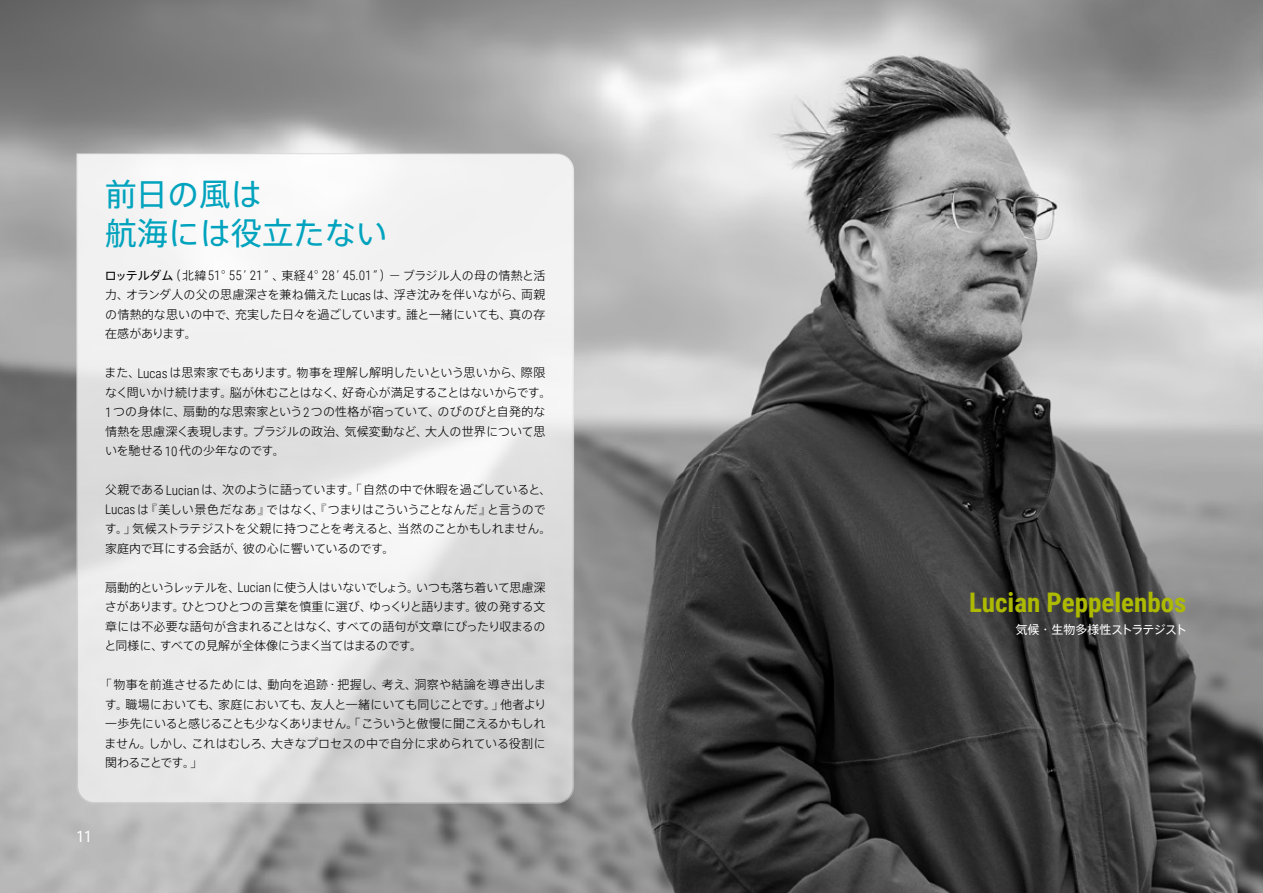
<style>
.page{position:relative;width:1263px;height:893px;background:#fff}
.page>*{position:absolute;margin:0;border:0;box-sizing:border-box;transform-origin:0 0}
.t1{font:31.5px/38.2px "Axis Std";letter-spacing:-.005em;color:#00a3be}
.t2{font:700 27px "Roboto Condensed";color:#adba00}
.t3{font:15.75px "Roboto Condensed";color:#fff}
.t4{font:300 12px/19.5px "Axis Std";letter-spacing:-.015em;color:#000;text-align:justify}
.t5{font:12px "Axis Std";letter-spacing:-.045em;color:#fff}
.s1{font-weight:400}
.s2{font-family:"Roboto Condensed";font-size:13.2px}
</style>
<div class="page">
<img style="left:0;top:0;width:1263px;height:893px">
<svg style="left:77px;top:154px;width:497px;height:739px"></svg>
<h1 class="t1" style="left:105px;top:173px;width:283px">前日の風は<br>航海には役立たない</h1>
<p class="t4" style="left:105px;top:265px;width:442px"><span class="s1">ロッテルダム</span>（北緯<span class="s2">51</span>°<span class="s2">55</span>’<span class="s2">21</span>”、東経<span class="s2">4</span>°<span class="s2">28</span>’<span class="s2">45.01</span>”）－ブラジル人の母の情熱と活力、オランダ人の父の思慮深さを兼ね備えた<span class="s2">Lucas</span>は、浮き沈みを伴いながら、両親の情熱的な思いの中で、充実した日々を過ごしています。誰と一緒にいても、真の存在感があります。</p>
<p class="t4" style="left:105px;top:362px;width:448px;text-align:left">また、<span class="s2">Lucas</span>は思索家でもあります。物事を理解し解明したいという思いから、際限なく問いかけ続けます。脳が休むことはなく、好奇心が満足することはないからです。<span class="s2">1</span>つの身体に、扇動的な思索家という<span class="s2">2</span>つの性格が宿っていて、のびのびと自発的な情熱を思慮深く表現します。ブラジルの政治、気候変動など、大人の世界について思いを馳せる<span class="s2">10</span>代の少年なのです。</p>
<p class="t4" style="left:105px;top:479px;width:448px;text-align:left">父親である<span class="s2">Lucian</span>は、次のように語っています。「自然の中で休暇を過ごしていると、<span class="s2">Lucas</span>は『美しい景色だなあ』ではなく、『つまりはこういうことなんだ』と言うのです。」気候ストラテジストを父親に持つことを考えると、当然のことかもしれません。家庭内で耳にする会話が、彼の心に響いているのです。</p>
<p class="t4" style="left:105px;top:577px;width:442px">扇動的というレッテルを、<span class="s2">Lucian</span>に使う人はいないでしょう。いつも落ち着いて思慮深さがあります。ひとつひとつの言葉を慎重に選び、ゆっくりと語ります。彼の発する文章には不必要な語句が含まれることはなく、すべての語句が文章にぴったり収まるのと同様に、すべての見解が全体像にうまく当てはまるのです。</p>
<p class="t4" style="left:105px;top:674px;width:443px;text-indent:-5px">「物事を前進させるためには、動向を追跡・把握し、考え、洞察や結論を導き出します。職場においても、家庭においても、友人と一緒にいても同じことです。」他者より一歩先にいると感じることも少なくありません。「こういうと傲慢に聞こえるかもしれません。しかし、これはむしろ、大きなプロセスの中で自分に求められている役割に関わることです。」</p>
<h3 class="t3" style="left:77px;top:825px;width:17px">11</h3>
<h2 class="t2" style="left:969px;top:584px;width:219px">Lucian Peppelenbos</h2>
<p class="t5" style="left:1015px;top:620px;width:173px">気候・生物多様性ストラテジスト</p>
</div>
